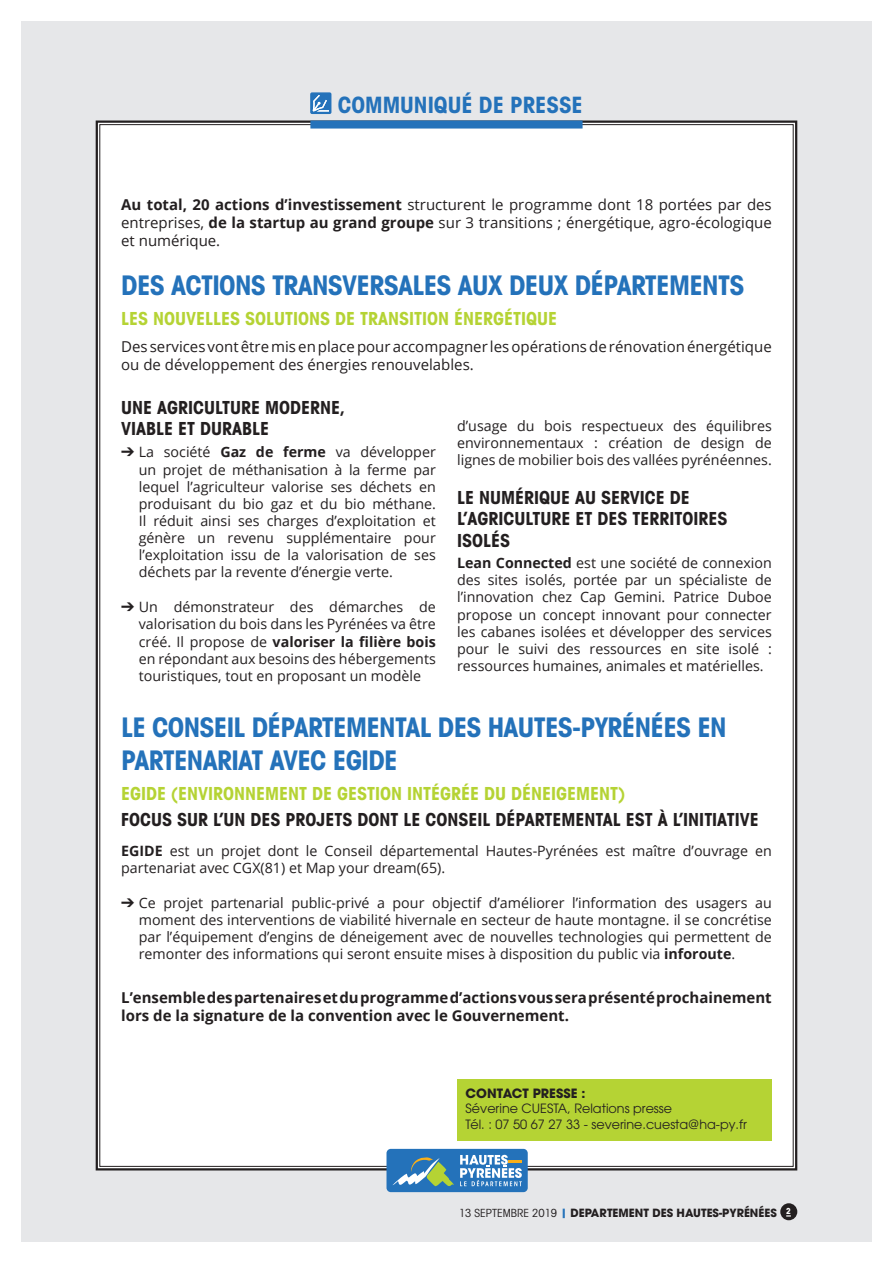
<style>
.page{position:relative;width:893px;height:1263px;background:#fff}
.page>*{position:absolute;margin:0;border:0;box-sizing:border-box;transform-origin:0 0}
.t1{font:700 condensed 27px/32.4px "Avant Garde";letter-spacing:-.025em;color:#2472ba}
.t2{font:700 condensed 22.5px "Avant Garde";color:#2472ba}
.t3{font:700 condensed 18px/21.6px "Avant Garde";color:#231f20}
.t4{font:700 condensed 18px "Avant Garde";color:#b5d334}
.t5{font:15px/18px "Open Sans";color:#231f20;text-align:justify}
.t6{font:700 15px/18px "Open Sans";color:#231f20}
.t7{font:14.25px/17.1px "Open Sans";color:#231f20;text-align:justify}
.t8{font:12.75px/15.3px "Avant Garde";color:#231f20}
.t9{font:700 12.75px "Avant Garde";color:#231f20}
.t10{font:700 11.25px "Avant Garde";color:#231f20}
.s1{font-weight:700}
.s2{font-weight:400;font-stretch:condensed}
.s3{color:#2472ba}
</style>
<div class="page">
<div style="left:21px;top:21px;width:851px;height:1221px;background:#e6e7e9"></div>
<div style="left:95px;top:120px;width:703px;height:1051px;background:#fff"></div>
<div style="left:310px;top:120px;width:273px;height:9px;background:#2472ba"></div>
<div style="left:310px;top:92px;width:21px;height:22px;border:2px solid #2472ba"></div>
<svg style="left:313px;top:95px;width:16px;height:17px"></svg>
<div style="left:780px;top:1203px;width:17px;height:17px;background:#231f20;border-radius:50%"></div>
<div style="left:386px;top:1149px;width:142px;height:43px;background:#2472ba;border-radius:4px"></div>
<svg style="left:460px;top:1155px;width:62px;height:31px"></svg>
<svg style="left:392px;top:1157px;width:62px;height:29px"></svg>
<div style="left:457px;top:1079px;width:315px;height:62px;background:#b5d334"></div>
<h2 class="t2" style="left:338px;top:90px;width:247px">COMMUNIQUÉ DE PRESSE</h2>
<p class="t5" style="left:121px;top:195px;width:652px"><span class="s1">Au total, 20 actions d’investissement</span> structurent le programme dont 18 portées par des entreprises, <span class="s1">de la startup au grand groupe</span> sur 3 transitions ; énergétique, agro-écologique et numérique.</p>
<h1 class="t1" style="left:121px;top:269px;width:625px">DES ACTIONS TRANSVERSALES AUX DEUX DÉPARTEMENTS</h1>
<p class="t4" style="left:121px;top:307px;width:438px">LES NOUVELLES SOLUTIONS DE TRANSITION ÉNERGÉTIQUE</p>
<p class="t5" style="left:121px;top:337px;width:652px">Des services vont être mis en place pour accompagner les opérations de rénovation énergétique ou de développement des énergies renouvelables.</p>
<p class="t3" style="left:121px;top:396px;width:226px">UNE AGRICULTURE MODERNE,<br>VIABLE ET DURABLE</p>
<p class="t7" style="left:139px;top:443px;width:299px;text-indent:-18px">➔ La société <span class="s1">Gaz de ferme</span> va développer un projet de méthanisation à la ferme par lequel l’agriculteur valorise ses déchets en produisant du bio gaz et du bio méthane.<br>Il réduit ainsi ses charges d’exploitation et génère un revenu supplémentaire pour l’exploitation issu de la valorisation de ses déchets par la revente d’énergie verte.</p>
<p class="t7" style="left:139px;top:598px;width:299px;text-indent:-18px">➔ Un démonstrateur des démarches de valorisation du bois dans les Pyrénées va être créé. Il propose de <span class="s1">valoriser la filière bois </span>en répondant aux besoins des hébergements touristiques, tout en proposant un modèle</p>
<p class="t7" style="left:457px;top:417px;width:316px">d’usage du bois respectueux des équilibres environnementaux : création de design de lignes de mobilier bois des vallées pyrénéennes.</p>
<p class="t3" style="left:457px;top:486px;width:272px">LE NUMÉRIQUE AU SERVICE DE<br>L’AGRICULTURE ET DES TERRITOIRES<br>ISOLÉS</p>
<p class="t7" style="left:457px;top:554px;width:316px"><span class="s1">Lean Connected</span> est une société de connexion des sites isolés, portée par un spécialiste de l’innovation chez Cap Gemini. Patrice Duboe propose un concept innovant pour connecter les cabanes isolées et développer des services pour le suivi des ressources en site isolé : ressources humaines, animales et matérielles.</p>
<h1 class="t1" style="left:121px;top:711px;width:607px">LE CONSEIL DÉPARTEMENTAL DES HAUTES-PYRÉNÉES EN<br>PARTENARIAT AVEC EGIDE</h1>
<p class="t4" style="left:121px;top:782px;width:506px">EGIDE (ENVIRONNEMENT DE GESTION INTÉGRÉE DU DÉNEIGEMENT)</p>
<p class="t3" style="left:121px;top:808px;width:639px">FOCUS SUR L’UN DES PROJETS DONT LE CONSEIL DÉPARTEMENTAL EST À L’INITIATIVE</p>
<p class="t7" style="left:121px;top:841px;width:652px"><span class="s1">EGIDE</span> est un projet dont le Conseil départemental Hautes-Pyrénées est maître d’ouvrage en partenariat avec CGX(81) et Map your dream(65).</p>
<p class="t7" style="left:139px;top:894px;width:635px;text-indent:-18px">➔ Ce projet partenarial public-privé a pour objectif d’améliorer l’information des usagers au moment des interventions de viabilité hivernale en secteur de haute montagne. il se concrétise par l’équipement d’engins de déneigement avec de nouvelles technologies qui permettent de remonter des informations qui seront ensuite mises à disposition du public via <span class="s1">inforoute</span>.</p>
<p class="t6" style="left:121px;top:988px;width:652px">L’ensemble des partenaires et du programme d’actions vous sera présenté prochainement lors de la signature de la convention avec le Gouvernement.</p>
<p class="t9" style="left:466px;top:1085px;width:121px">CONTACT PRESSE :</p>
<p class="t8" style="left:466px;top:1101px;width:283px">Séverine CUESTA, Relations presse<br>Tél. : 07 50 67 27 33 - severine.cuesta@ha-py.fr</p>
<p class="t10" style="left:459px;top:1206px;width:333px"><span class="s2">13 SEPTEMBRE 2019</span> <span class="s3">|</span> DEPARTEMENT DES HAUTES-PYRÉNÉES <sup>2</sup></p>
</div>
